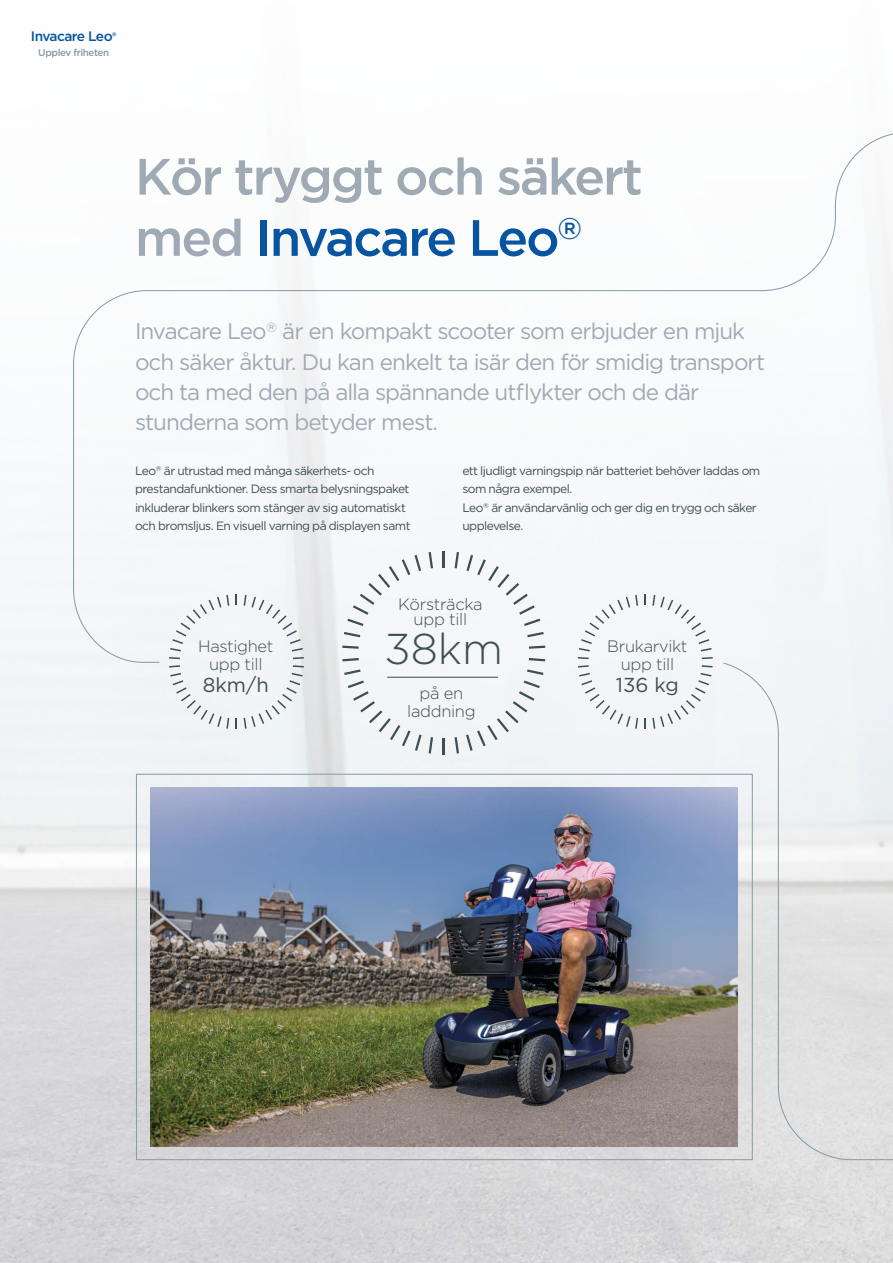
<style>
.page{position:relative;width:893px;height:1263px;background:#fff}
.page>*{position:absolute;margin:0;border:0;box-sizing:border-box;transform-origin:0 0}
.t1{font:500 51px/61.2px "Gotham";letter-spacing:-.04em;color:#a0aab5}
.t2{font:300 43.05px "Gotham";color:#3e4e55}
.t3{font:22.5px/30.3px "Gotham";letter-spacing:-.04em;color:#a0aab5}
.t4{font:20.1px "Gotham";color:#3e4e55}
.t5{font:300 16.5px/18px "Gotham";letter-spacing:-.02em;color:#3e4e55;text-align:center}
.t6{font:500 13.65px "Gotham";letter-spacing:-.04em;color:#0755a0}
.t7{font:12px/18.3px "Gotham";letter-spacing:-.045em;color:#3e4e55}
.t8{font:500 9.75px "Gotham";letter-spacing:-.04em;color:#859aa5}
.s1{color:#0755a0}
</style>
<div class="page">
<div style="left:0;top:0;width:893px;height:1263px;background:linear-gradient(to bottom,#fff,#d6d6d9)"></div>
<hr style="left:147px;top:290px;width:616px;height:1px;background:#859aa5">
<hr style="left:73px;top:364px;width:1px;height:226px;background:#859aa5">
<svg style="left:73px;top:290px;width:75px;height:75px"></svg>
<hr style="left:387px;top:677px;width:111px;height:1px;background:#3e4e55">
<svg style="left:761px;top:131px;width:132px;height:160px"></svg>
<hr style="left:852px;top:1159px;width:41px;height:1px;background:#859aa5">
<hr style="left:778px;top:733px;width:1px;height:355px;background:#859aa5">
<div style="left:778px;top:1085px;width:75px;height:75px;background:#e1e1e1"></div>
<div style="left:73px;top:588px;width:87px;height:75px;background:#f3f5f7"></div>
<div style="left:722px;top:662px;width:57px;height:72px;background:#f3f6f7"></div>
<svg style="left:443px;top:551px;width:2px;height:16px"></svg>
<svg style="left:443px;top:738px;width:2px;height:16px"></svg>
<svg style="left:342px;top:658px;width:17px;height:3px"></svg>
<svg style="left:344px;top:669px;width:78px;height:82px"></svg>
<svg style="left:429px;top:737px;width:4px;height:16px"></svg>
<svg style="left:342px;top:645px;width:17px;height:4px"></svg>
<svg style="left:344px;top:632px;width:16px;height:5px"></svg>
<svg style="left:347px;top:555px;width:74px;height:71px"></svg>
<svg style="left:429px;top:552px;width:4px;height:16px"></svg>
<svg style="left:529px;top:658px;width:16px;height:3px"></svg>
<svg style="left:466px;top:669px;width:77px;height:82px"></svg>
<svg style="left:454px;top:737px;width:5px;height:16px"></svg>
<svg style="left:529px;top:645px;width:16px;height:4px"></svg>
<svg style="left:527px;top:632px;width:17px;height:5px"></svg>
<svg style="left:466px;top:555px;width:74px;height:71px"></svg>
<svg style="left:455px;top:552px;width:4px;height:16px"></svg>
<svg style="left:169px;top:665px;width:11px;height:2px"></svg>
<svg style="left:170px;top:673px;width:59px;height:56px"></svg>
<svg style="left:169px;top:657px;width:11px;height:2px"></svg>
<svg style="left:170px;top:595px;width:59px;height:56px"></svg>
<svg style="left:293px;top:665px;width:11px;height:2px"></svg>
<svg style="left:244px;top:673px;width:59px;height:56px"></svg>
<svg style="left:293px;top:657px;width:11px;height:2px"></svg>
<svg style="left:244px;top:595px;width:59px;height:56px"></svg>
<svg style="left:644px;top:594px;width:2px;height:11px"></svg>
<svg style="left:644px;top:718px;width:2px;height:11px"></svg>
<svg style="left:578px;top:665px;width:11px;height:2px"></svg>
<svg style="left:579px;top:673px;width:59px;height:56px"></svg>
<svg style="left:578px;top:657px;width:11px;height:2px"></svg>
<svg style="left:579px;top:595px;width:59px;height:56px"></svg>
<svg style="left:702px;top:665px;width:11px;height:2px"></svg>
<svg style="left:652px;top:673px;width:59px;height:56px"></svg>
<svg style="left:702px;top:657px;width:11px;height:2px"></svg>
<svg style="left:652px;top:595px;width:60px;height:56px"></svg>
<img style="left:151px;top:788px;width:587px;height:358px">
<p class="t6" style="left:31px;top:29px;width:87px">Invacare Leo<sup>®</sup></p>
<p class="t8" style="left:38px;top:47px;width:72px">Upplev friheten</p>
<h1 class="t1" style="left:135px;top:146px;width:509px">Kör tryggt och säkert med <span class="s1">Invacare Leo</span><sup>®</sup></h1>
<h3 class="t3" style="left:135px;top:316px;width:632px">Invacare Leo<sup>®</sup> är en kompakt scooter som erbjuder en mjuk och säker åktur. Du kan enkelt ta isär den för smidig transport och ta med den på alla spännande utflykter och de där stunderna som betyder mest.</h3>
<p class="t7" style="left:135px;top:461px;width:277px">Leo<sup>®</sup> är utrustad med många säkerhets- och prestandafunktioner. Dess smarta belysningspaket inkluderar blinkers som stänger av sig automatiskt och bromsljus. En visuell varning på displayen samt</p>
<p class="t7" style="left:462px;top:461px;width:300px">ett ljudligt varningspip när batteriet behöver laddas om som några exempel.<br>Leo<sup>®</sup> är användarvänlig och ger dig en trygg och säker upplevelse.</p>
<h3 class="t5" style="left:198px;top:637px;width:77px">Hastighet upp till</h3>
<h3 class="t4" style="left:203px;top:674px;width:67px">8km/h</h3>
<h3 class="t5" style="left:398px;top:596px;width:86px;line-height:15.6px">Körsträcka upp till</h3>
<h2 class="t2" style="left:385px;top:625px;width:120px">38km</h2>
<h3 class="t5" style="left:607px;top:637px;width:82px">Brukarvikt upp till</h3>
<h3 class="t4" style="left:616px;top:674px;width:65px">136 kg</h3>
<h3 class="t5" style="left:407px;top:684px;width:70px">på en laddning</h3>
</div>
